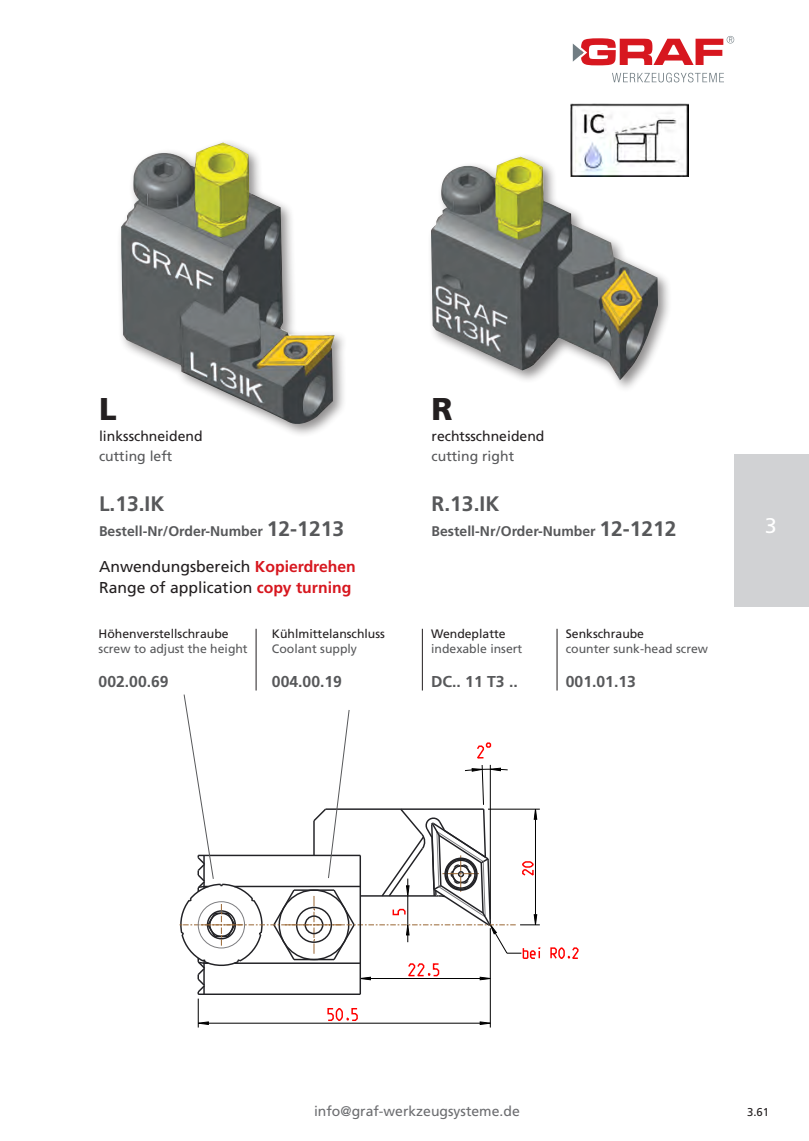
<style>
.page{position:relative;width:809px;height:1141px;background:#fff}
.page>*{position:absolute;margin:0;border:0;box-sizing:border-box;transform-origin:0 0}
.t1{font:900 31.5px "Frutiger";color:#231f20}
.t2{font:700 21px "Frutiger";color:#57585a}
.t3{font:21px "Frutiger BQ";color:#fff}
.t4{font:15.75px "Frutiger";color:#231f20}
.t5{font:700 15.75px "Frutiger";color:#57585a}
.t6{font:700 14px "Frutiger";color:#57585a}
.t7{font:14px "Frutiger";color:#231f20}
.t8{font:14px "Frutiger";color:#6c6d70}
.t9{font:14px "Frutiger";color:#57585a}
.t10{font:12.25px "Frutiger";color:#57585a}
.t11{font:12.25px "Frutiger";color:#231f20}
.t12{font:11.38px "Frutiger";color:#231f20}
.s1{font-size:21px}
.s2{font-weight:700;color:#d7171f}
</style>
<div class="page">
<svg style="left:612px;top:73px;width:112px;height:9px"></svg>
<svg style="left:573px;top:36px;width:161px;height:29px"></svg>
<div style="left:734px;top:454px;width:75px;height:153px;background:#d1d2d4"></div>
<div style="left:117px;top:139px;width:231px;height:299px;background:#231f20;opacity:.5"></div>
<img style="left:121px;top:143px;width:213px;height:281px">
<div style="left:427px;top:153px;width:245px;height:241px;background:#231f20;opacity:.5"></div>
<img style="left:431px;top:157px;width:227px;height:224px">
<svg style="left:550px;top:947px;width:29px;height:12px"></svg>
<hr style="left:256px;top:629px;width:1px;height:61px;background:#231f20">
<hr style="left:422px;top:629px;width:1px;height:61px;background:#231f20">
<hr style="left:556px;top:629px;width:1px;height:61px;background:#231f20">
<svg style="left:179px;top:694px;width:361px;height:333px"></svg>
<img style="left:570px;top:104px;width:118px;height:72px">
<p class="t1" style="left:99px;top:390px;width:19px">L</p>
<p class="t1" style="left:431px;top:390px;width:23px">R</p>
<p class="t7" style="left:99px;top:428px;width:105px">linksschneidend</p>
<p class="t9" style="left:99px;top:447px;width:75px">cutting left</p>
<p class="t7" style="left:431px;top:428px;width:114px">rechtsschneidend</p>
<p class="t9" style="left:431px;top:447px;width:84px">cutting right</p>
<p class="t2" style="left:99px;top:492px;width:67px">L.13.IK</p>
<p class="t6" style="left:99px;top:523px;width:246px">Bestell-Nr/Order-Number <span class="s1">12-1213</span></p>
<p class="t2" style="left:431px;top:492px;width:69px">R.13.IK</p>
<p class="t6" style="left:431px;top:523px;width:246px">Bestell-Nr/Order-Number <span class="s1">12-1212</span></p>
<h2 class="t3" style="left:765px;top:514px;width:13px">3</h2>
<p class="t4" style="left:99px;top:557px;width:258px">Anwendungsbereich <span class="s2">Kopierdrehen</span></p>
<p class="t4" style="left:99px;top:578px;width:254px">Range of application <span class="s2">copy turning</span></p>
<p class="t11" style="left:99px;top:627px;width:132px">Höhenverstellschraube</p>
<p class="t10" style="left:99px;top:642px;width:151px">screw to adjust the height</p>
<p class="t5" style="left:99px;top:672px;width:72px">002.00.69</p>
<p class="t11" style="left:272px;top:627px;width:114px">Kühlmittelanschluss</p>
<p class="t10" style="left:272px;top:642px;width:87px">Coolant supply</p>
<p class="t5" style="left:272px;top:672px;width:72px">004.00.19</p>
<p class="t11" style="left:431px;top:627px;width:76px">Wendeplatte</p>
<p class="t10" style="left:431px;top:642px;width:93px">indexable insert</p>
<p class="t5" style="left:431px;top:672px;width:88px">DC.. 11 T3 ..</p>
<p class="t11" style="left:566px;top:627px;width:80px">Senkschraube</p>
<p class="t10" style="left:566px;top:642px;width:144px">counter sunk-head screw</p>
<p class="t5" style="left:566px;top:672px;width:72px">001.01.13</p>
<p class="t8" style="left:314px;top:1103px;width:207px">info@graf-werkzeugsysteme.de</p>
<p class="t12" style="left:747px;top:1106px;width:24px">3.61</p>
</div>
